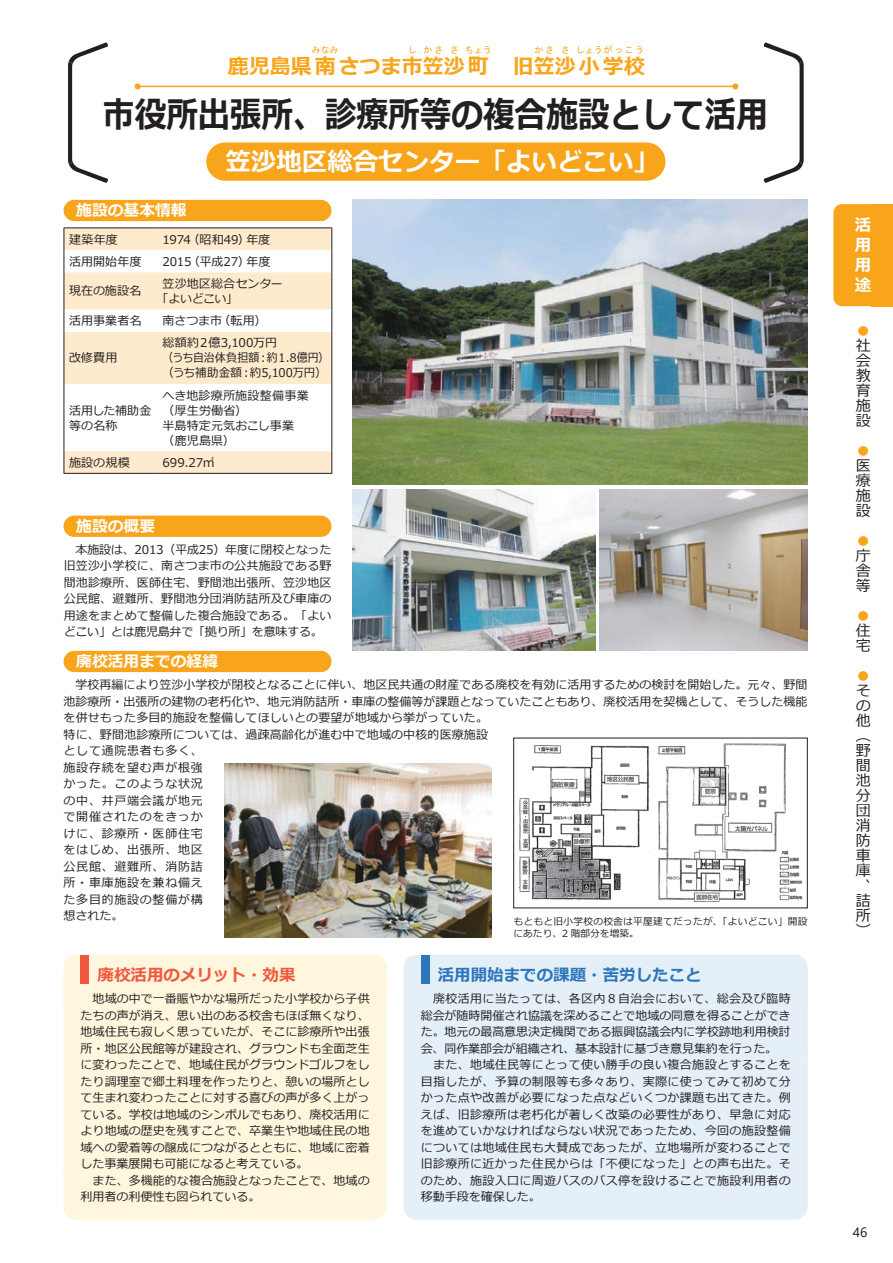
<style>
.page{position:relative;width:893px;height:1263px;background:#fff}
.page>*{position:absolute;margin:0;border:0;box-sizing:border-box;transform-origin:0 0}
.t1{font:700 36px "Meiryo";color:#231f20;scale:.88 1}
.t2{font:700 25.5px "Meiryo";color:#fff}
.t3{font:700 21px "Meiryo";color:#f9a51b}
.t4{font:700 16.5px "Meiryo";color:#2e76bc}
.t5{font:700 16.5px "Meiryo";color:#f0593e}
.t6{font:700 16.5px/20px "Meiryo";color:#fff;text-align:justify}
.t7{font:700 15.75px "Meiryo";color:#fff}
.t8{font:15px/15px "Meiryo";color:#231f20;text-align:justify}
.t9{font:15px "Meiryo";color:#f9a51b}
.t10{font:13.5px "Segoe UI";color:#231f20}
.t11{font:12px/16.5px "Meiryo";letter-spacing:.005em;color:#231f20}
.t12{font:12px/16.5px "Meiryo";letter-spacing:.03em;color:#231f20}
.t13{font:12px "Meiryo";letter-spacing:-.02em;color:#231f20}
.t14{font:12px "Meiryo";letter-spacing:-.015em;color:#231f20}
.t15{font:9.75px/12px "Meiryo";letter-spacing:.025em;color:#231f20}
.t16{font:9px "MS Gothic";letter-spacing:.04em;color:#f9a51b}
.t17{font:9px "MS Gothic";letter-spacing:.125em;color:#f9a51b}
</style>
<div class="page">
<img style="left:600px;top:489px;width:208px;height:162px">
<img style="left:353px;top:200px;width:455px;height:285px">
<img style="left:353px;top:489px;width:242px;height:162px">
<img style="left:224px;top:763px;width:267px;height:175px">
<img style="left:518px;top:743px;width:285px;height:161px">
<svg style="left:68px;top:43px;width:40px;height:140px"></svg>
<svg style="left:764px;top:43px;width:40px;height:140px"></svg>
<div style="left:833px;top:204px;width:60px;height:102px;background:#f9a51b;border-radius:9px"></div>
<div style="left:872px;top:204px;width:21px;height:102px;background:#f9a51b"></div>
<hr style="left:138px;top:86px;width:597px;height:1px;background:#f9a51b">
<svg style="left:135px;top:83px;width:6px;height:6px"></svg>
<svg style="left:732px;top:83px;width:6px;height:6px"></svg>
<div style="left:64px;top:200px;width:267px;height:21px;background:#f9a51b;border-radius:11px"></div>
<div style="left:65px;top:228px;width:266px;height:245px;background:#feeacc"></div>
<svg style="left:65px;top:250px;width:266px;height:201px"></svg>
<hr style="left:64px;top:227px;width:93px;height:1px;background:#231f20">
<hr style="left:157px;top:227px;width:175px;height:1px;background:#231f20">
<svg style="left:64px;top:228px;width:1px;height:44px"></svg>
<svg style="left:331px;top:228px;width:1px;height:44px"></svg>
<hr style="left:64px;top:272px;width:1px;height:37px;background:#231f20">
<hr style="left:331px;top:272px;width:1px;height:37px;background:#231f20">
<svg style="left:64px;top:309px;width:1px;height:23px"></svg>
<svg style="left:331px;top:309px;width:1px;height:23px"></svg>
<hr style="left:64px;top:332px;width:1px;height:52px;background:#231f20">
<hr style="left:331px;top:332px;width:1px;height:52px;background:#231f20">
<hr style="left:64px;top:384px;width:1px;height:67px;background:#231f20">
<hr style="left:331px;top:384px;width:1px;height:67px;background:#231f20">
<svg style="left:64px;top:451px;width:1px;height:22px"></svg>
<svg style="left:331px;top:451px;width:1px;height:22px"></svg>
<hr style="left:64px;top:473px;width:93px;height:1px;background:#231f20">
<hr style="left:157px;top:473px;width:175px;height:1px;background:#231f20">
<div style="left:64px;top:651px;width:267px;height:21px;background:#f9a51b;border-radius:11px"></div>
<div style="left:64px;top:955px;width:323px;height:46px;background:#fef6dd;border-radius:13px"></div>
<div style="left:64px;top:976px;width:323px;height:211px;background:#fef6dd;border-radius:13px"></div>
<div style="left:64px;top:1157px;width:323px;height:63px;background:#fef6dd;border-radius:13px"></div>
<div style="left:81px;top:955px;width:8px;height:28px;background:#f0593e"></div>
<div style="left:206px;top:142px;width:459px;height:39px;background:#f9a51b;border-radius:19px"></div>
<div style="left:64px;top:516px;width:267px;height:21px;background:#f9a51b;border-radius:11px"></div>
<div style="left:404px;top:955px;width:404px;height:46px;background:#e4eff8;border-radius:13px"></div>
<div style="left:404px;top:976px;width:404px;height:95px;background:#e4eff8;border-radius:13px"></div>
<div style="left:404px;top:1042px;width:404px;height:178px;background:#e4eff8;border-radius:13px"></div>
<div style="left:421px;top:955px;width:8px;height:28px;background:#2e76bc"></div>
<p class="t16" style="left:312px;top:45px;width:28px">みなみ</p>
<p class="t16" style="left:408px;top:45px;width:10px">し</p>
<p class="t16" style="left:424px;top:45px;width:21px">かさ</p>
<p class="t16" style="left:450px;top:45px;width:10px">さ</p>
<p class="t16" style="left:465px;top:45px;width:28px">ちょう</p>
<h3 class="t3" style="left:228px;top:52px;width:263px">鹿児島県南さつま市笠沙町</h3>
<p class="t16" style="left:535px;top:45px;width:21px">かさ</p>
<p class="t16" style="left:561px;top:45px;width:10px">さ</p>
<p class="t17" style="left:576px;top:45px;width:70px">しょうがっこう</p>
<h3 class="t3" style="left:513px;top:52px;width:133px">旧笠沙小学校</h3>
<h1 class="t1" style="left:103px;top:90px;width:758px">市役所出張所、診療所等の複合施設として活用</h1>
<h2 class="t2" style="left:225px;top:144px;width:435px">笠沙地区総合センター「よいどこい」</h2>
<h3 class="t7" style="left:76px;top:200px;width:112px">施設の基本情報</h3>
<p class="t11" style="left:69px;top:232px;width:50px">建築年度</p>
<p class="t13" style="left:163px;top:231px;width:110px">1974（昭和49）年度</p>
<p class="t11" style="left:69px;top:254px;width:74px">活用開始年度</p>
<p class="t14" style="left:163px;top:253px;width:110px">2015（平成27）年度</p>
<p class="t11" style="left:69px;top:283px;width:74px">現在の施設名</p>
<p class="t11" style="left:157px;top:277px;width:128px;line-height:15px;text-indent:6px">笠沙地区総合センター「よいどこい」</p>
<p class="t11" style="left:69px;top:313px;width:74px">活用事業者名</p>
<p class="t11" style="left:163px;top:313px;width:105px">南さつま市（転用）</p>
<p class="t11" style="left:69px;top:350px;width:50px">改修費用</p>
<p class="t11" style="left:163px;top:336px;width:168px;line-height:15px">総額約２億3,100万円<br>（うち自治体負担額：約１.8億円）（うち補助金額：約5,100万円）</p>
<p class="t11" style="left:69px;top:403px;width:84px;line-height:15px">活用した補助金等の名称</p>
<p class="t11" style="left:163px;top:388px;width:148px;line-height:15px">へき地診療所施設整備事業（厚生労働省）<br>半島特定元気おこし事業（鹿児島県）</p>
<p class="t11" style="left:69px;top:455px;width:62px">施設の規模</p>
<p class="t11" style="left:163px;top:455px;width:54px">699.27㎡</p>
<h3 class="t7" style="left:76px;top:515px;width:80px">施設の概要</h3>
<p class="t11" style="left:64px;top:542px;width:269px;text-align:justify">　本施設は、2013（平成25）年度に閉校となった旧笠沙小学校に、南さつま市の公共施設である野間池診療所、医師住宅、野間池出張所、笠沙地区公民館、避難所、野間池分団消防詰所及び車庫の用途をまとめて整備した複合施設である。「よいどこい」とは鹿児島弁で「拠り所」を意味する。</p>
<h3 class="t7" style="left:76px;top:651px;width:143px">廃校活用までの経緯</h3>
<p class="t11" style="left:64px;top:677px;width:745px">　学校再編により笠沙小学校が閉校となることに伴い、地区民共通の財産である廃校を有効に活用するための検討を開始した。元々、野間</p>
<p class="t11" style="left:64px;top:693px;width:745px">池診療所・出張所の建物の老朽化や、地元消防詰所・車庫の整備等が課題となっていたこともあり、廃校活用を契機として、そうした機能を併せもった多目的施設を整備してほしいとの要望が地域から挙がっていた。<br>特に、野間池診療所については、過疎高齢化が進む中で地域の中核的医療施設<br>として通院患者も多く、<br>施設存続を望む声が根強<br>かった。このような状況<br>の中、井戸端会議が地元<br>で開催されたのをきっか<br>けに、診療所・医師住宅<br>をはじめ、出張所、地区<br>公民館、避難所、消防詰<br>所・車庫施設を兼ね備え<br>た多目的施設の整備が構<br>想された。</p>
<p class="t15" style="left:513px;top:916px;width:295px">もともと旧小学校の校舎は平屋建てだったが、「よいどこい」開設にあたり、2 階部分を増築。</p>
<h3 class="t5" style="left:98px;top:964px;width:199px">廃校活用のメリット・効果</h3>
<p class="t11" style="left:81px;top:991px;width:291px">　地域の中で一番賑やかな場所だった小学校から子供たちの声が消え、思い出のある校舎もほぼ無くなり、地域住民も寂しく思っていたが、そこに診療所や出張所・地区公民館等が建設され、グラウンドも全面芝生に変わったことで、地域住民がグラウンドゴルフをしたり調理室で郷土料理を作ったりと、憩いの場所として生まれ変わったことに対する喜びの声が多く上がっている。学校は地域のシンボルでもあり、廃校活用により地域の歴史を残すことで、卒業生や地域住民の地域への愛着等の醸成につながるとともに、地域に密着した事業展開も可能になると考えている。<br>　また、多機能的な複合施設となったことで、地域の利用者の利便性も図られている。</p>
<h3 class="t4" style="left:438px;top:964px;width:265px">活用開始までの課題・苦労したこと</h3>
<p class="t12" style="left:421px;top:991px;width:371px">　廃校活用に当たっては、各区内８自治会において、総会及び臨時総会が随時開催され協議を深めることで地域の同意を得ることができた。地元の最高意思決定機関である振興協議会内に学校跡地利用検討会、同作業部会が組織され、基本設計に基づき意見集約を行った。　また、地域住民等にとって使い勝手の良い複合施設とすることを目指したが、予算の制限等も多々あり、実際に使ってみて初めて分かった点や改善が必要になった点などいくつか課題も出てきた。例えば、旧診療所は老朽化が著しく改築の必要性があり、早急に対応を進めていかなければならない状況であったため、今回の施設整備については地域住民も大賛成であったが、立地場所が変わることで旧診療所に近かった住民からは「不便になった」との声も出た。そのため、施設入口に周遊バスのバス停を設けることで施設利用者の移動手段を確保した。</p>
<h3 class="t6" style="left:855px;top:216px;width:18px">活用用途</h3>
<p class="t9" style="left:856px;top:320px;width:14px">●</p>
<p class="t8" style="left:856px;top:339px;width:16px">社会教育施設</p>
<p class="t9" style="left:856px;top:440px;width:14px">●</p>
<p class="t8" style="left:856px;top:459px;width:16px">医療施設</p>
<p class="t9" style="left:856px;top:530px;width:14px">●</p>
<p class="t8" style="left:856px;top:549px;width:16px">庁舎等</p>
<p class="t9" style="left:856px;top:605px;width:14px">●</p>
<p class="t8" style="left:856px;top:624px;width:16px">住宅</p>
<p class="t9" style="left:856px;top:665px;width:14px">●</p>
<p class="t8" style="left:856px;top:684px;width:16px">その他（野間池分団消防車庫、詰所）</p>
<p class="t10" style="left:853px;top:1219px;width:16px">46</p>
</div>
